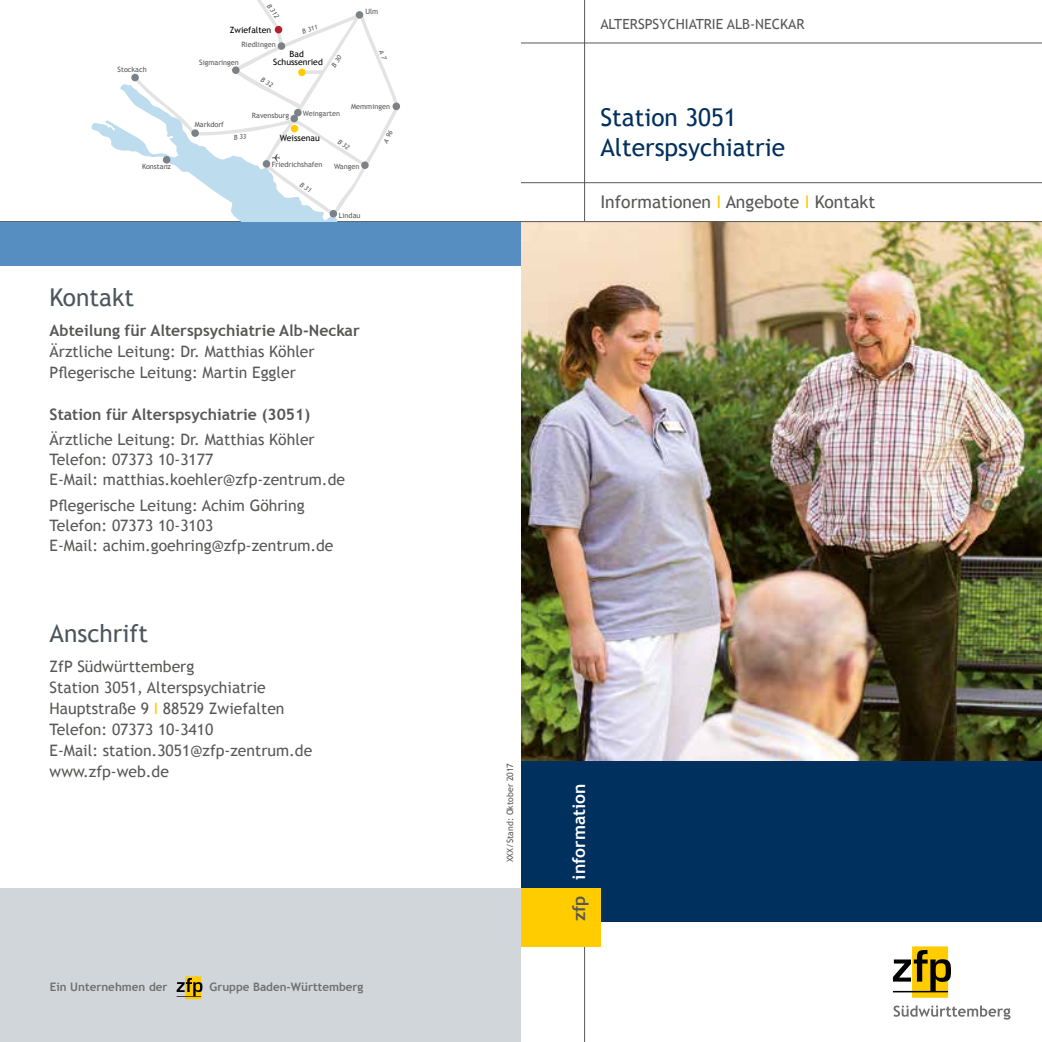
<style>
.page{position:relative;width:1042px;height:1042px;background:#fff}
.page>*{position:absolute;margin:0;border:0;box-sizing:border-box;transform-origin:0 0}
.t1{font:24.5px/29.4px "Trebuchet MS";color:#00305d}
.t2{font:24.5px "Trebuchet MS";color:#4c565c}
.t3{font:17.5px "Trebuchet MS";color:#575756}
.t4{font:700 17.5px "Trebuchet MS";color:#fff}
.t5{font:15.75px/21px "Trebuchet MS";color:#575756}
.t6{font:700 15.75px "Trebuchet MS";color:#575756}
.t7{font:14px "Trebuchet MS";color:#575756}
.t8{font:700 11.72px "Trebuchet MS";color:#706f6f}
.t9{font:8.75px "Trebuchet MS";color:#575756}
.t10{font:8.58px/8px "Trebuchet MS";color:#000;text-align:center}
.t11{font:7.35px "Trebuchet MS";color:#575756}
.t12{font:italic 6.65px "Trebuchet MS";color:#575756}
.s1{color:#fc0}
.s2{color:#575756}
</style>
<div class="page">
<div style="left:0;top:888px;width:521px;height:154px;background:#d0d6da"></div>
<hr style="left:584px;top:0;width:1px;height:1042px;background:#575756">
<div style="left:521px;top:761px;width:521px;height:160px;background:#00305d"></div>
<div style="left:912px;top:946px;width:36px;height:52px;background:#fc0"></div>
<svg style="left:893px;top:950px;width:58px;height:41px"></svg>
<hr style="left:893px;top:991px;width:55px;height:1px;background:#000">
<svg style="left:893px;top:1005px;width:117px;height:14px"></svg>
<div style="left:521px;top:888px;width:79px;height:58px;background:#fc0"></div>
<hr style="left:521px;top:182px;width:521px;height:1px;background:#575756">
<hr style="left:521px;top:43px;width:521px;height:1px;background:#575756">
<div style="left:185px;top:976px;width:16px;height:23px;background:#fc0"></div>
<svg style="left:177px;top:978px;width:25px;height:19px"></svg>
<img style="left:521px;top:222px;width:521px;height:539px">
<hr style="left:521px;top:221px;width:521px;height:1px;background:#575756">
<hr style="left:0;top:221px;width:521px;height:1px;background:#4c565c">
<div style="left:392px;top:103px;width:8px;height:7px;background:#7b8184;border-radius:50%"></div>
<div style="left:0;top:222px;width:521px;height:44px;background:#578ec2"></div>
<svg style="left:91px;top:0;width:308px;height:222px"></svg>
<p class="t11" style="left:118px;top:65px;width:31px">Stockach</p>
<p class="t12" style="left:272px;top:2px;width:18px;rotate:56deg">B 312</p>
<p class="t10" style="left:230px;top:26px;width:43px">Zwiefalten</p>
<p class="t11" style="left:241px;top:40px;width:36px">Riedlingen</p>
<p class="t12" style="left:301px;top:28px;width:18px;rotate:-22deg">B 311</p>
<p class="t11" style="left:199px;top:58px;width:41px">Sigmaringen</p>
<p class="t10" style="left:273px;top:50px;width:51px">Bad<br>Schussenried</p>
<p class="t11" style="left:365px;top:7px;width:14px">Ulm</p>
<p class="t11" style="left:195px;top:120px;width:31px">Markdorf</p>
<p class="t11" style="left:252px;top:111px;width:39px">Ravensburg</p>
<p class="t11" style="left:303px;top:109px;width:39px">Weingarten</p>
<p class="t10" style="left:280px;top:134px;width:41px">Weissenau</p>
<p class="t11" style="left:351px;top:102px;width:41px">Memmingen</p>
<p class="t11" style="left:272px;top:160px;width:52px">Friedrichshafen</p>
<p class="t11" style="left:142px;top:162px;width:31px">Konstanz</p>
<p class="t11" style="left:334px;top:162px;width:27px">Wangen</p>
<p class="t11" style="left:339px;top:211px;width:23px">Lindau</p>
<h1 class="t2" style="left:50px;top:283px;width:86px">Kontakt</h1>
<p class="t6" style="left:50px;top:321px;width:312px">Abteilung für Alterspsychiatrie Alb-Neckar</p>
<p class="t5" style="left:50px;top:341px;width:267px">Ärztliche Leitung: Dr. Matthias Köhler<br>Pflegerische Leitung: Martin Eggler</p>
<p class="t6" style="left:50px;top:405px;width:262px">Station für Alterspsychiatrie (3051)</p>
<p class="t5" style="left:50px;top:430px;width:297px;line-height:20.1px">Ärztliche Leitung: Dr. Matthias Köhler<br>Telefon: 07373 10-3177<br>E-Mail: matthias.koehler@zfp-zentrum.de</p>
<p class="t5" style="left:50px;top:495px;width:285px;line-height:20.1px">Pflegerische Leitung: Achim Göhring<br>Telefon: 07373 10-3103<br>E-Mail: achim.goehring@zfp-zentrum.de</p>
<h1 class="t2" style="left:50px;top:619px;width:100px">Anschrift</h1>
<p class="t5" style="left:50px;top:656px;width:264px">ZfP Südwürttemberg<br>Station 3051, Alterspsychiatrie<br>Hauptstraße 9 <span class="s1">I</span> 88529 Zwiefalten<br>Telefon: 07373 10-3410<br>E-Mail: station.3051@zfp-zentrum.de www.zfp-web.de</p>
<p class="t8" style="left:50px;top:979px;width:119px">Ein Unternehmen der</p>
<p class="t8" style="left:210px;top:979px;width:155px">Gruppe Baden-Württemberg</p>
<p class="t7" style="left:600px;top:16px;width:206px">ALTERSPSYCHIATRIE ALB-NECKAR</p>
<h1 class="t1" style="left:600px;top:103px;width:186px">Station 3051<br>Alterspsychiatrie</h1>
<p class="t3" style="left:600px;top:192px;width:276px">Informationen <span class="s1">I</span> Angebote <span class="s1">I</span> Kontakt</p>
<p class="t9" style="left:505px;top:862px;width:101px;rotate:-90deg">XXX/Stand: Oktober 2017</p>
<p class="t4" style="left:568px;top:921px;width:139px;rotate:-90deg"><span class="s2">zfp</span> information</p>
</div>
